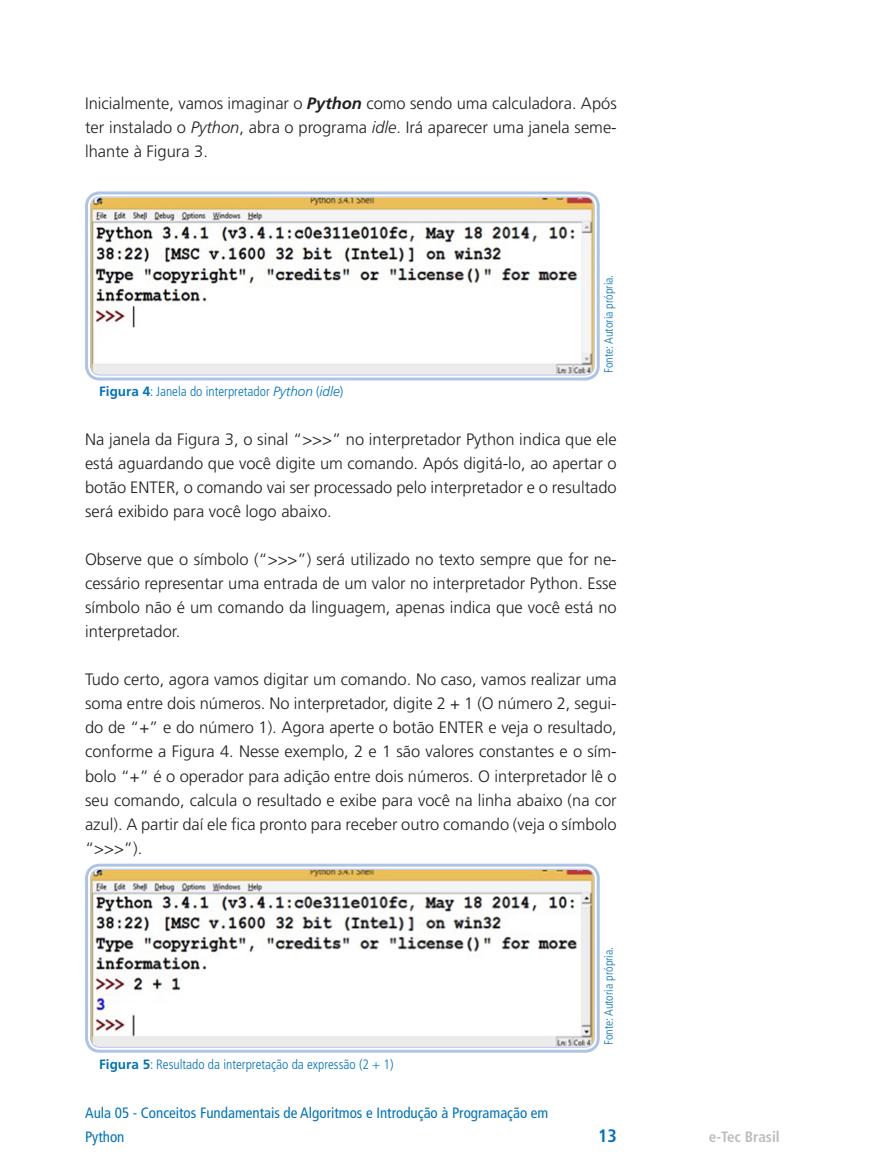
<style>
.page{position:relative;width:872px;height:1170px;background:#fff}
.page>*{position:absolute;margin:0;border:0;box-sizing:border-box;transform-origin:0 0}
.t1{font:700 condensed 18px "Frutiger LT Std";color:#0072bc}
._00_Item_1_1_1_1{font:300 16.5px/24px "Frutiger LT Std";color:#231f20;text-align:justify}
.t2{font:condensed 15px/24px "Frutiger LT Std";color:#0072bc}
.t3{font:700 condensed 15px "Frutiger LT Std";color:#bcbdc0}
._04_Figuras_Legendas{font:300 condensed 13.5px "Frutiger LT Std";color:#0072bc}
._04_Figura_Fonte{font:300 condensed 12px "Frutiger LT Std";color:#0072bc}
.s1{font-weight:700;font-style:italic}
.s2{font-style:italic}
.s3{font-weight:700;font-stretch:normal}
.s4{font-style:italic;font-stretch:normal}
</style>
<div class="page">
<img style="left:91px;top:197px;width:503px;height:177px">
<div style="left:85px;top:191px;width:515px;height:189px;border:3px solid #adc4e5;border-radius:13px"></div>
<div style="left:90px;top:196px;width:505px;height:179px;border:1px solid #adc4e5;border-radius:9px"></div>
<img style="left:91px;top:869px;width:503px;height:177px">
<div style="left:85px;top:863px;width:515px;height:189px;border:3px solid #adc4e5;border-radius:13px"></div>
<div style="left:90px;top:868px;width:505px;height:179px;border:1px solid #adc4e5;border-radius:9px"></div>
<p class="_00_Item_1_1_1_1" style="left:85px;top:92px;width:533px">Inicialmente, vamos imaginar o <span class="s1">Python</span> como sendo uma calculadora. Após ter instalado o <span class="s2">Python</span>, abra o programa <span class="s2">idle</span>. Irá aparecer uma janela seme&shy;lhante à Figura 3.</p>
<p class="_04_Figuras_Legendas" style="left:99px;top:384px;width:246px"><span class="s3">Figura 4</span>: Janela do interpretador <span class="s4">Python</span> (<span class="s4">idle</span>)</p>
<p class="_04_Figura_Fonte" style="left:602px;top:372px;width:99px;rotate:-90deg">Fonte: Autoria própria.</p>
<p class="_00_Item_1_1_1_1" style="left:85px;top:428px;width:533px">Na janela da Figura 3, o sinal “&gt;&gt;&gt;” no interpretador Python indica que ele está aguardando que você digite um comando. Após digitá-lo, ao apertar o botão ENTER, o comando vai ser processado pelo interpretador e o resultado será exibido para você logo abaixo.</p>
<p class="_00_Item_1_1_1_1" style="left:85px;top:548px;width:533px">Observe que o símbolo (“&gt;&gt;&gt;”) será utilizado no texto sempre que for ne&shy;cessário representar uma entrada de um valor no interpretador Python. Esse símbolo não é um comando da linguagem, apenas indica que você está no interpretador.</p>
<p class="_00_Item_1_1_1_1" style="left:85px;top:668px;width:533px">Tudo certo, agora vamos digitar um comando. No caso, vamos realizar uma soma entre dois números. No interpretador, digite 2 + 1 (O número 2, segui&shy;do de “+” e do número 1). Agora aperte o botão ENTER e veja o resultado, conforme a Figura 4. Nesse exemplo, 2 e 1 são valores constantes e o sím&shy;bolo “+” é o operador para adição entre dois números. O interpretador lê o seu comando, calcula o resultado e exibe para você na linha abaixo (na cor azul). A partir daí ele fica pronto para receber outro comando (veja o símbolo “&gt;&gt;&gt;”).</p>
<p class="_04_Figuras_Legendas" style="left:99px;top:1056px;width:296px"><span class="s3">Figura 5</span>: Resultado da interpretação da expressão (2 + 1)</p>
<p class="t2" style="left:85px;top:1100px;width:465px">Aula 05 - Conceitos Fundamentais de Algoritmos e Introdução à Programação em<br>Python</p>
<p class="_04_Figura_Fonte" style="left:602px;top:1044px;width:99px;rotate:-90deg">Fonte: Autoria própria.</p>
<p class="t1" style="left:598px;top:1124px;width:20px">13</p>
<p class="t3" style="left:709px;top:1127px;width:72px">e-Tec Brasil</p>
</div>
